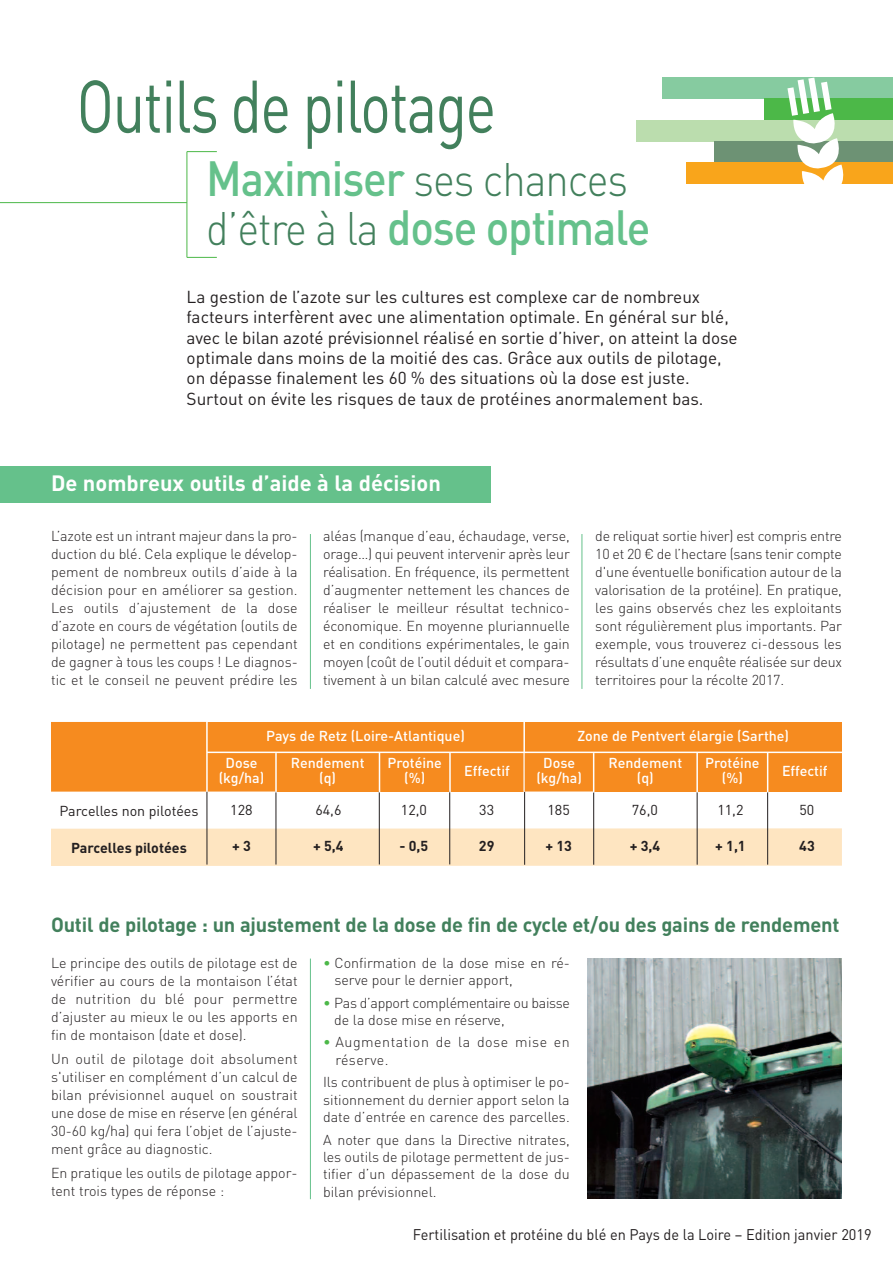
<style>
.page{position:relative;width:893px;height:1263px;background:#fff}
.page>*{position:absolute;margin:0;border:0;box-sizing:border-box;transform-origin:0 0}
.t1{font:73.2px "DIN";letter-spacing:-.025em;color:#42805c;scale:.79 1}
.t2{font:500 48.75px "DIN";letter-spacing:-.025em;color:#65c18b;scale:.9 1}
.t3{font:300 46.35px "DIN";letter-spacing:-.025em;color:#42805c;scale:.9 1}
.t4{font:700 21.9px "DIN";color:#fff}
.t5{font:700 20.25px "DIN";letter-spacing:-.01em;color:#42805c}
.t6{font:17.1px/20.4px "DIN";color:#231f20}
.t7{font:15.3px "DIN";color:#231f20;scale:.95 1}
.t8{font:300 14.25px/18px "DIN";color:#231f20;text-align:justify}
.t9{font:500 14.25px/15px "DIN";color:#fff;text-align:center}
.t10{font:300 14.25px/17.4px "DIN";letter-spacing:-.02em;color:#231f20}
.t11{font:14.25px "DIN";color:#231f20}
.t12{font:700 14.25px "DIN";color:#231f20}
.t13{font:300 14.25px/17.4px "DIN";letter-spacing:.035em;color:#231f20}
.s1{font-weight:500;font-size:48.75px;color:#65c18b}
.s2{font-weight:300;font-size:46.35px;color:#42805c}
.s3{font-family:"DIN Euro";font-weight:400}
.s4{color:#4cb848}
</style>
<div class="page">
<div style="left:663px;top:78px;width:230px;height:21px;background:#86cba0"></div>
<div style="left:764px;top:99px;width:129px;height:21px;background:#4cb848"></div>
<div style="left:637px;top:120px;width:256px;height:21px;background:#bbddae"></div>
<div style="left:715px;top:141px;width:178px;height:22px;background:#6d9274"></div>
<div style="left:686px;top:163px;width:207px;height:21px;background:#f9a51b"></div>
<div style="left:0;top:466px;width:490px;height:36px;background:#65c18b"></div>
<hr style="left:0;top:202px;width:187px;height:1px;background:#4cb848">
<hr style="left:187px;top:152px;width:1px;height:105px;background:#4cb848">
<hr style="left:187px;top:257px;width:30px;height:1px;background:#4cb848">
<hr style="left:187px;top:151px;width:30px;height:1px;background:#4cb848">
<svg style="left:787px;top:78px;width:56px;height:106px"></svg>
<hr style="left:310px;top:534px;width:1px;height:155px;background:#65c18b">
<hr style="left:582px;top:534px;width:1px;height:155px;background:#65c18b">
<hr style="left:310px;top:958px;width:1px;height:241px;background:#65c18b">
<div style="left:51px;top:828px;width:791px;height:38px;background:#fee5c1"></div>
<div style="left:207px;top:752px;width:69px;height:39px;background:#f68b1f"></div>
<div style="left:51px;top:752px;width:156px;height:40px;background:#f68b1f"></div>
<div style="left:276px;top:752px;width:103px;height:40px;background:#f68b1f"></div>
<div style="left:379px;top:752px;width:71px;height:40px;background:#f68b1f"></div>
<div style="left:450px;top:752px;width:74px;height:40px;background:#f68b1f"></div>
<div style="left:207px;top:722px;width:317px;height:30px;background:#f68b1f"></div>
<div style="left:51px;top:722px;width:156px;height:37px;background:#f68b1f"></div>
<div style="left:525px;top:722px;width:317px;height:30px;background:#f68b1f"></div>
<hr style="left:207px;top:791px;width:1px;height:73px;background:#231f20">
<hr style="left:276px;top:791px;width:1px;height:73px;background:#231f20">
<hr style="left:379px;top:791px;width:1px;height:73px;background:#231f20">
<hr style="left:449px;top:791px;width:1px;height:73px;background:#231f20">
<hr style="left:524px;top:791px;width:1px;height:74px;background:#231f20">
<hr style="left:593px;top:791px;width:1px;height:74px;background:#231f20">
<hr style="left:697px;top:791px;width:1px;height:74px;background:#231f20">
<hr style="left:767px;top:791px;width:1px;height:74px;background:#231f20">
<hr style="left:206px;top:721px;width:2px;height:71px;background:#fff">
<hr style="left:523px;top:721px;width:2px;height:71px;background:#fff">
<hr style="left:275px;top:753px;width:2px;height:39px;background:#fff">
<hr style="left:379px;top:753px;width:1px;height:39px;background:#fff">
<hr style="left:449px;top:753px;width:2px;height:39px;background:#fff">
<div style="left:525px;top:752px;width:69px;height:39px;background:#f68b1f"></div>
<div style="left:594px;top:752px;width:103px;height:40px;background:#f68b1f"></div>
<div style="left:697px;top:752px;width:71px;height:40px;background:#f68b1f"></div>
<div style="left:768px;top:752px;width:74px;height:40px;background:#f68b1f"></div>
<hr style="left:593px;top:753px;width:1px;height:39px;background:#fff">
<hr style="left:696px;top:753px;width:2px;height:39px;background:#fff">
<hr style="left:767px;top:753px;width:1px;height:39px;background:#fff">
<hr style="left:207px;top:752px;width:635px;height:1px;background:#fff">
<img style="left:588px;top:958px;width:254px;height:240px">
<h1 class="t1" style="left:77px;top:65px;width:533px">Outils de pilotage</h1>
<h3 class="t3" style="left:206px;top:153px;width:470px"><span class="s1">Maximiser</span> ses chances</h3>
<h2 class="t2" style="left:206px;top:199px;width:495px"><span class="s2">d’être à la</span> dose optimale</h2>
<p class="t6" style="left:187px;top:287px;width:552px">La gestion de l’azote sur les cultures est complexe car de nombreux facteurs interfèrent avec une alimentation optimale. En général sur blé, avec le bilan azoté prévisionnel réalisé en sortie d’hiver, on atteint la dose optimale dans moins de la moitié des cas. Grâce aux outils de pilotage, on dépasse finalement les 60 % des situations où la dose est juste.<br>Surtout on évite les risques de taux de protéines anormalement bas.</p>
<h3 class="t4" style="left:51px;top:470px;width:391px">De nombreux outils d’aide à la décision</h3>
<p class="t8" style="left:51px;top:527px;width:248px">L’azote est un intrant majeur dans la pro&shy;duction du blé. Cela explique le dévelop&shy;pement de nombreux outils d’aide à la décision pour en améliorer sa gestion.<br>Les outils d’ajustement de la dose d’azote en cours de végétation (outils de pilotage) ne permettent pas cependant de gagner à tous les coups ! Le diagnos&shy;tic et le conseil ne peuvent prédire les</p>
<p class="t8" style="left:323px;top:527px;width:248px">aléas (manque d’eau, échaudage, verse, orage…) qui peuvent intervenir après leur réalisation. En fréquence, ils permettent d’augmenter nettement les chances de réaliser le meilleur résultat technico&shy;économique. En moyenne pluriannuelle et en conditions expérimentales, le gain moyen (coût de l’outil déduit et compara&shy;tivement à un bilan calculé avec mesure</p>
<p class="t8" style="left:595px;top:527px;width:248px">de reliquat sortie hiver) est compris entre 10 et 20 <span class="s3">1</span> de l’hectare (sans tenir compte d'une éventuelle bonification autour de la valorisation de la protéine). En pratique, les gains observés chez les exploitants sont régulièrement plus importants. Par exemple, vous trouverez ci-dessous les résultats d’une enquête réalisée sur deux territoires pour la récolte 2017.</p>
<p class="t9" style="left:266px;top:729px;width:200px">Pays de Retz (Loire-Atlantique)</p>
<p class="t9" style="left:577px;top:729px;width:213px">Zone de Pentvert élargie (Sarthe)</p>
<p class="t9" style="left:219px;top:755px;width:47px">Dose (kg/ha)</p>
<p class="t9" style="left:291px;top:756px;width:75px">Rendement (q)</p>
<p class="t9" style="left:387px;top:756px;width:56px">Protéine (%)</p>
<p class="t9" style="left:464px;top:763px;width:47px">Effectif</p>
<p class="t9" style="left:536px;top:755px;width:47px">Dose (kg/ha)</p>
<p class="t9" style="left:608px;top:756px;width:75px">Rendement (q)</p>
<p class="t9" style="left:705px;top:756px;width:56px">Protéine (%)</p>
<p class="t9" style="left:782px;top:763px;width:47px">Effectif</p>
<p class="t11" style="left:59px;top:802px;width:141px">Parcelles non pilotées</p>
<p class="t11" style="left:230px;top:802px;width:24px">128</p>
<p class="t11" style="left:315px;top:802px;width:28px">64,6</p>
<p class="t11" style="left:401px;top:802px;width:28px">12,0</p>
<p class="t11" style="left:479px;top:802px;width:16px">33</p>
<p class="t11" style="left:548px;top:802px;width:24px">185</p>
<p class="t11" style="left:632px;top:802px;width:28px">76,0</p>
<p class="t11" style="left:717px;top:802px;width:28px">11,2</p>
<p class="t11" style="left:799px;top:802px;width:16px">50</p>
<p class="t12" style="left:71px;top:840px;width:117px">Parcelles pilotées</p>
<p class="t12" style="left:232px;top:838px;width:20px">+3</p>
<p class="t12" style="left:313px;top:838px;width:32px">+ 5,4</p>
<p class="t12" style="left:400px;top:838px;width:30px">- 0,5</p>
<p class="t12" style="left:479px;top:838px;width:17px">29</p>
<p class="t12" style="left:545px;top:838px;width:28px">+ 13</p>
<p class="t12" style="left:630px;top:838px;width:32px">+ 3,4</p>
<p class="t12" style="left:715px;top:838px;width:32px">+ 1,1</p>
<p class="t12" style="left:799px;top:838px;width:17px">43</p>
<h3 class="t5" style="left:51px;top:913px;width:790px">Outil de pilotage : un ajustement de la dose de fin de cycle et/ou des gains de rendement</h3>
<p class="t8" style="left:51px;top:954px;width:248px">Le principe des outils de pilotage est de vérifier au cours de la montaison l’état de nutrition du blé pour permettre d’ajuster au mieux le ou les apports en fin de montaison (date et dose).</p>
<p class="t8" style="left:51px;top:1050px;width:248px">Un outil de pilotage doit absolument s'utiliser en complément d’un calcul de bilan prévisionnel auquel on soustrait une dose de mise en réserve (en général 30-60 kg/ha) qui fera l’objet de l’ajuste&shy;ment grâce au diagnostic.</p>
<p class="t8" style="left:51px;top:1164px;width:248px">En pratique les outils de pilotage appor&shy;tent trois types de réponse :</p>
<p class="t8" style="left:334px;top:954px;width:237px;line-height:17.4px;text-indent:-11px"><span class="s4">•</span> Confirmation de la dose mise en ré&shy;serve pour le dernier apport,</p>
<p class="t10" style="left:334px;top:994px;width:237px;text-indent:-11px"><span class="s4">•</span> Pas d’apport complémentaire ou baisse de la dose mise en réserve,</p>
<p class="t13" style="left:335px;top:1034px;width:236px;text-indent:-12px"><span class="s4">•</span> Augmentation de la dose mise en réserve.</p>
<p class="t8" style="left:323px;top:1074px;width:248px;line-height:17.4px">Ils contribuent de plus à optimiser le po&shy;sitionnement du dernier apport selon la date d’entrée en carence des parcelles.</p>
<p class="t8" style="left:323px;top:1131px;width:248px;line-height:17.4px">A noter que dans la Directive nitrates, les outils de pilotage permettent de jus&shy;tifier d’un dépassement de la dose du bilan prévisionnel.</p>
<p class="t7" style="left:413px;top:1226px;width:484px">Fertilisation et protéine du blé en Pays de la Loire – Edition janvier 2019</p>
</div>
